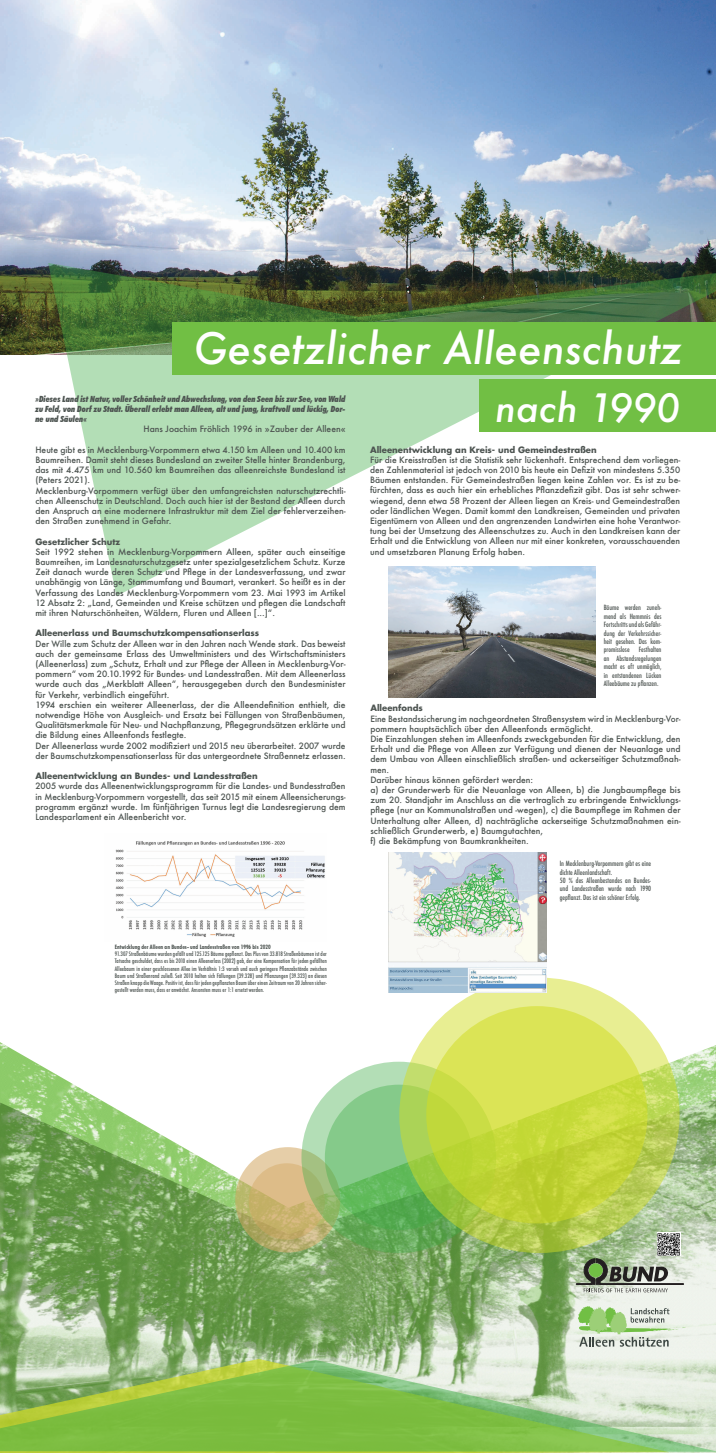
<style>
.page{position:relative;width:716px;height:1453px;background:#fff}
.page>*{position:absolute;margin:0;border:0;box-sizing:border-box;transform-origin:0 0}
.t1{font:italic 500 42px "Futura";color:#fff}
.t2{font:italic 500 38px "Futura";color:#fff}
.t3{font:500 8.5px/10.2px "Futura";color:#4d5451;text-align:justify}
.t4{font:italic 900 condensed 8.5px/10.2px "Futura BT";color:#4d5451;text-align:justify}
.t5{font:700 8.5px "Futura Std";color:#4d5451}
.t6{font:500 condensed 7px/8.4px "Futura";color:#4d5451}
.t7{font:500 condensed 6px/7.2px "Futura";color:#4d5451}
.t8{font:700 condensed 6px "Futura BT";color:#4d5451}
</style>
<div class="page">
<img style="left:0;top:1042px;width:716px;height:57px">
<img style="left:0;top:1099px;width:716px;height:354px">
<svg style="left:0;top:1359px;width:669px;height:94px"></svg>
<svg style="left:0;top:1360px;width:716px;height:92px;background:#9dc973"></svg>
<svg style="left:235px;top:1147px;width:105px;height:105px;background:#c8bb83"></svg>
<svg style="left:249px;top:1163px;width:76px;height:76px;background:#d0b578"></svg>
<svg style="left:301px;top:1062px;width:195px;height:191px;background:#90c284"></svg>
<svg style="left:325px;top:1084px;width:148px;height:146px;background:#73bf74"></svg>
<svg style="left:399px;top:977px;width:280px;height:276px;background:#c3d869"></svg>
<svg style="left:426px;top:1006px;width:221px;height:217px;background:#ccdb44"></svg>
<img style="left:657px;top:1232px;width:23px;height:24px">
<svg style="left:576px;top:1258px;width:108px;height:34px;background:#96a08e"></svg>
<svg style="left:577px;top:1306px;width:109px;height:40px;background:#c0d5b4"></svg>
<img style="left:0;top:0;width:715px;height:354px">
<svg style="left:48px;top:263px;width:668px;height:333px"></svg>
<img style="left:115px;top:841px;width:210px;height:96px">
<img style="left:389px;top:852px;width:157px;height:140px">
<div style="left:173px;top:322px;width:543px;height:53px;background:#71bf44"></div>
<div style="left:479px;top:380px;width:236px;height:52px;background:#71bf44"></div>
<img style="left:389px;top:566px;width:206px;height:131px">
<h1 class="t1" style="left:194px;top:324px;width:490px">Gesetzlicher Alleenschutz</h1>
<h2 class="t2" style="left:495px;top:387px;width:186px">nach 1990</h2>
<p class="t4" style="left:35px;top:394px;width:312px">»Dieses Land ist Natur, voller Schönheit und Abwechslung, von den Seen bis zur See, von Wald zu Feld, von Dorf zu Stadt. Überall erlebt man Alleen, alt und jung, kraftvoll und lückig, Dor&shy;ne und Säulen«</p>
<p class="t3" style="left:143px;top:424px;width:204px">Hans Joachim Fröhlich 1996 in »Zauber der Alleen«</p>
<p class="t3" style="left:35px;top:444px;width:312px;text-align:left">Heute gibt es in Mecklenburg-Vorpommern etwa 4.150 km Alleen und 10.400 km Baumreihen. Damit steht dieses Bundesland an zweiter Stelle hinter Brandenburg, das mit 4.475 km und 10.560 km Baumreihen das alleenreichste Bundesland ist (Peters 2021).<br>Mecklenburg-Vorpommern verfügt über den umfangreichsten naturschutzrechtli&shy;chen Alleenschutz in Deutschland. Doch auch hier ist der Bestand der Alleen durch den Anspruch an eine modernere Infrastruktur mit dem Ziel der fehlerverzeihen&shy;den Straßen zunehmend in Gefahr.</p>
<p class="t5" style="left:35px;top:537px;width:86px">Gesetzlicher Schutz</p>
<p class="t3" style="left:35px;top:546px;width:312px">Seit 1992 stehen in Mecklenburg-Vorpommern Alleen, später auch einseitige Baumreihen, im Landesnaturschutzgesetz unter spezialgesetzlichem Schutz. Kurze Zeit danach wurde deren Schutz und Pflege in der Landesverfassung, und zwar unabhängig von Länge, Stammumfang und Baumart, verankert. So heißt es in der Verfassung des Landes Mecklenburg-Vorpommern vom 23. Mai 1993 im Artikel 12 Absatz 2: „Land, Gemeinden und Kreise schützen und pflegen die Landschaft mit ihren Naturschönheiten, Wäldern, Fluren und Alleen [...]“.</p>
<p class="t5" style="left:35px;top:629px;width:225px">Alleenerlass und Baumschutzkompensationserlass</p>
<p class="t3" style="left:35px;top:638px;width:312px;text-align:left">Der Wille zum Schutz der Alleen war in den Jahren nach Wende stark. Das beweist auch der gemeinsame Erlass des Umweltministers und des Wirtschaftsministers (Alleenerlass) zum „Schutz, Erhalt und zur Pflege der Alleen in Mecklenburg-Vor&shy;pommern“ vom 20.10.1992 für Bundes- und Landesstraßen. Mit dem Alleenerlass wurde auch das „Merkblatt Alleen“, herausgegeben durch den Bundesminister für Verkehr, verbindlich eingeführt.<br>1994 erschien ein weiterer Alleenerlass, der die Alleendefinition enthielt, die notwendige Höhe von Ausgleich- und Ersatz bei Fällungen von Straßenbäumen, Qualitätsmerkmale für Neu- und Nachpflanzung, Pflegegrundsätzen erklärte und die Bildung eines Alleenfonds festlegte.<br>Der Alleenerlass wurde 2002 modifiziert und 2015 neu überarbeitet. 2007 wurde der Baumschutzkompensationserlass für das untergeordnete Straßennetz erlassen.</p>
<p class="t5" style="left:35px;top:772px;width:224px">Alleenentwicklung an Bundes- und Landesstraßen</p>
<p class="t3" style="left:35px;top:781px;width:312px">2005 wurde das Alleenentwicklungsprogramm für die Landes- und Bundesstraßen in Mecklenburg-Vorpommern vorgestellt, das seit 2015 mit einem Alleensicherungs&shy;programm ergänzt wurde. Im fünfjährigen Turnus legt die Landesregierung dem Landesparlament ein Alleenbericht vor.</p>
<p class="t5" style="left:370px;top:445px;width:228px">Alleenentwicklung an Kreis- und Gemeindestraßen</p>
<p class="t3" style="left:370px;top:455px;width:312px">Für die Kreisstraßen ist die Statistik sehr lückenhaft. Entsprechend dem vorliegen&shy;den Zahlenmaterial ist jedoch von 2010 bis heute ein Defizit von mindestens 5.350<br>Bäumen entstanden. Für Gemeindestraßen liegen keine Zahlen vor. Es ist zu be&shy;fürchten, dass es auch hier ein erhebliches Pflanzdefizit gibt. Das ist sehr schwer&shy;wiegend, denn etwa 58 Prozent der Alleen liegen an Kreis- und Gemeindestraßen oder ländlichen Wegen. Damit kommt den Landkreisen, Gemeinden und privaten Eigentümern von Alleen und den angrenzenden Landwirten eine hohe Verantwor&shy;tung bei der Umsetzung des Alleenschutzes zu. Auch in den Landkreisen kann der Erhalt und die Entwicklung von Alleen nur mit einer konkreten, vorausschauenden und umsetzbaren Planung Erfolg haben.</p>
<p class="t6" style="left:604px;top:604px;width:61px">Bäume- werden- zuneh&shy;mend als Hemmnis des<br>Fortschritts-und-als-Gefähr&shy;dung der Verkehrssicher&shy;heit- gesehen.- Das- kom&shy;promisslose- Festhalten&shy;an Abstandsregelungen macht- es- oft- unmöglich,- in entstandenen Lücken<br>Alleebäume-zu-pflanzen.-</p>
<p class="t5" style="left:370px;top:704px;width:54px">Alleenfonds</p>
<p class="t3" style="left:370px;top:713px;width:312px;text-align:left">Eine Bestandssicherung im nachgeordneten Straßensystem wird in Mecklenburg-Vor&shy;pommern hauptsächlich über den Alleenfonds ermöglicht.<br>Die Einzahlungen stehen im Alleenfonds zweckgebunden für die Entwicklung, den Erhalt und die Pflege von Alleen zur Verfügung und dienen der Neuanlage und dem Umbau von Alleen einschließlich straßen- und ackerseitiger Schutzmaßnah&shy;men.<br>Darüber hinaus können gefördert werden:<br>a) der Grunderwerb für die Neuanlage von Alleen, b) die Jungbaumpflege bis zum 20. Standjahr im Anschluss an die vertraglich zu erbringende Entwicklungs&shy;pflege (nur an Kommunalstraßen und -wegen), c) die Baumpflege im Rahmen der Unterhaltung alter Alleen, d) nachträgliche ackerseitige Schutzmaßnahmen ein&shy;schließlich Grunderwerb, e) Baumgutachten,<br>f) die Bekämpfung von Baumkrankheiten.</p>
<p class="t8" style="left:115px;top:944px;width:157px">Entwicklung der Alleen an Bundes- und Landesstraßen von 1996 bis 2020</p>
<p class="t7" style="left:115px;top:950px;width:215px">91.307-Straßenbäume-wurden-gefällt-und-125.125-Bäume-gepflanzt.-Das-Plus-von-33.818-Straßenbäumen-ist-der-Tatsache geschuldet, dass es bis 2010 einen Alleenerlass (2002) gab, der eine Kompensation für jeden gefällten Alleebaum-in-einer-geschlossenen-Allee-im-Verhältnis-1:3-vorsah-und-auch-geringere-Pflanzabstände-zwischen-Baum-und-Straßenrand-zuließ.-Seit-2010-halten-sich-Fällungen-(39.328)-und-Pflanzungen-(39.323)-an-diesen-Straßen-knapp-die-Waage.-Positiv-ist,-dass-für-jeden-gepflanzten-Baum-über-einen-Zeitraum-von-20-Jahren-sicher&shy;gestellt-werden-muss,-dass-er-anwächst.-Ansonsten-muss-er-1:1-ersetzt-werden.--</p>
<p class="t6" style="left:560px;top:860px;width:93px">In Mecklenburg-Vorpommern gibt es eine dichte Alleenlandschaft.<br>50 % des Alleenbestandes an Bundes&shy;und Landesstraßen wurde nach 1990 -gepflanzt.-Das-ist-ein-schöner-Erfolg.</p>
</div>
